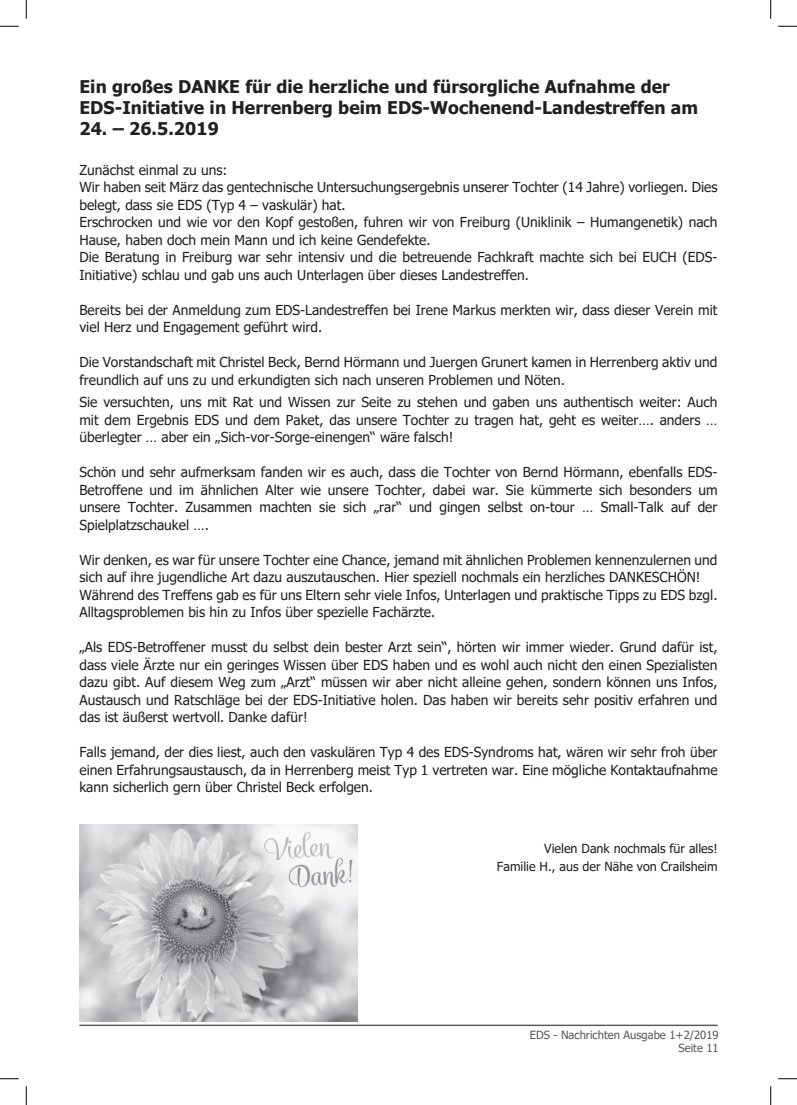
<style>
.page{position:relative;width:797px;height:1105px;background:#fff}
.page>*{position:absolute;margin:0;border:0;box-sizing:border-box;transform-origin:0 0}
.t1{font:700 17.5px "Tahoma";letter-spacing:.005em;color:#231f20}
.t2{font:13.75px/17.5px "Tahoma";color:#231f20}
.t3{font:12.5px/17.5px "Tahoma";color:#231f20;text-align:right}
.t4{font:11.25px/13.5px "Tahoma";color:#57585a;text-align:right}
</style>
<div class="page">
<hr style="left:79px;top:1025px;width:638px;height:1px;background:#57585a">
<img style="left:79px;top:825px;width:279px;height:196px">
<svg style="left:0;top:25px;width:19px;height:2px"></svg>
<svg style="left:778px;top:25px;width:19px;height:2px"></svg>
<svg style="left:0;top:1078px;width:19px;height:1px"></svg>
<svg style="left:778px;top:1078px;width:19px;height:1px"></svg>
<svg style="left:25px;top:0;width:2px;height:19px"></svg>
<svg style="left:25px;top:1086px;width:2px;height:19px"></svg>
<svg style="left:770px;top:0;width:1px;height:19px"></svg>
<svg style="left:770px;top:1086px;width:1px;height:19px"></svg>
<p class="t1" style="left:79px;top:74px;width:112px">Ein großes DAN</p>
<p class="t1" style="left:217px;top:74px;width:454px">KE für die herzliche und fürsorgliche Aufnahme der</p>
<p class="t1" style="left:79px;top:95px;width:13px">EDS</p>
<p class="t1" style="left:115px;top:95px;width:285px">-Initiative in Herrenberg beim EDS</p>
<p class="t1" style="left:422px;top:95px;width:277px">-Wochenend-Landestreffen am</p>
<p class="t1" style="left:79px;top:116px;width:141px">24. – 26.5.2019</p>
<p class="t2" style="left:79px;top:162px;width:639px">Zunächst einmal zu uns:<br>Wir haben seit März das gentechnische Untersuchungsergebnis unserer Tochter (14 Jahre) vorliegen. Dies belegt, dass sie EDS (Typ 4 – vaskulär) hat.<br>Erschrocken und wie vor den Kopf gestoßen, fuhren wir von Freiburg (Uniklinik – Humangenetik) nach Hause, haben doch mein Mann und ich keine Gendefekte.<br>Die Beratung in Freiburg war sehr intensiv und die betreuende Fachkraft machte sich bei EUCH (EDS-Initiative) schlau und gab uns auch Unterlagen über dieses Landestreffen.</p>
<p class="t2" style="left:79px;top:302px;width:639px">Bereits bei der Anmeldung zum EDS-Landestreffen bei Irene Markus merkten wir, dass dieser Verein mit viel Herz und Engagement geführt wird.</p>
<p class="t2" style="left:79px;top:354px;width:639px">Die Vorstandschaft mit Christel Beck, Bernd Hörmann und Juergen Grunert kamen in Herrenberg aktiv und freundlich auf uns zu und erkundigten sich nach unseren Problemen und Nöten.</p>
<p class="t2" style="left:79px;top:394px;width:639px;text-align:justify">Sie versuchten, uns mit Rat und Wissen zur Seite zu stehen und gaben uns authentisch weiter: Auch mit dem Ergebnis EDS und dem Paket, das unsere Tochter zu tragen hat, geht es weiter…. anders … überlegter … aber ein „Sich-vor-Sorge-einengen“ wäre falsch!</p>
<p class="t2" style="left:79px;top:464px;width:639px;text-align:justify">Schön und sehr aufmerksam fanden wir es auch, dass die Tochter von Bernd Hörmann, ebenfalls EDS-Betroffene und im ähnlichen Alter wie unsere Tochter, dabei war. Sie kümmerte sich besonders um unsere Tochter. Zusammen machten sie sich „rar“ und gingen selbst on-tour … Small-Talk auf der Spielplatzschaukel ….</p>
<p class="t2" style="left:79px;top:552px;width:639px">Wir denken, es war für unsere Tochter eine Chance, jemand mit ähnlichen Problemen kennenzulernen und sich auf ihre jugendliche Art dazu auszutauschen. Hier speziell nochmals ein herzliches DANKESCHÖN!<br>Während des Treffens gab es für uns Eltern sehr viele Infos, Unterlagen und praktische Tipps zu EDS bzgl.<br>Alltagsproblemen bis hin zu Infos über spezielle Fachärzte.</p>
<p class="t2" style="left:79px;top:639px;width:639px;text-align:justify">„Als EDS-Betroffener musst du selbst dein bester Arzt sein“, hörten wir immer wieder. Grund dafür ist, dass viele Ärzte nur ein geringes Wissen über EDS haben und es wohl auch nicht den einen Spezialisten dazu gibt. Auf diesem Weg zum „Arzt“ müssen wir aber nicht alleine gehen, sondern können uns Infos, Austausch und Ratschläge bei der EDS-Initiative holen. Das haben wir bereits sehr positiv erfahren und das ist äußerst wertvoll. Danke dafür!</p>
<p class="t2" style="left:79px;top:744px;width:639px;text-align:justify">Falls jemand, der dies liest, auch den vaskulären Typ 4 des EDS-Syndroms hat, wären wir sehr froh über einen Erfahrungsaustausch, da in Herrenberg meist Typ 1 vertreten war. Eine mögliche Kontaktaufnahme kann sicherlich gern über Christel Beck erfolgen.</p>
<p class="t3" style="left:497px;top:841px;width:222px">Vielen Dank nochmals für alles!<br>Familie H., aus der Nähe von Crailsheim</p>
<p class="t4" style="left:529px;top:1028px;width:190px">EDS - Nachrichten Ausgabe 1+2/2019<br>Seite 11</p>
</div>
